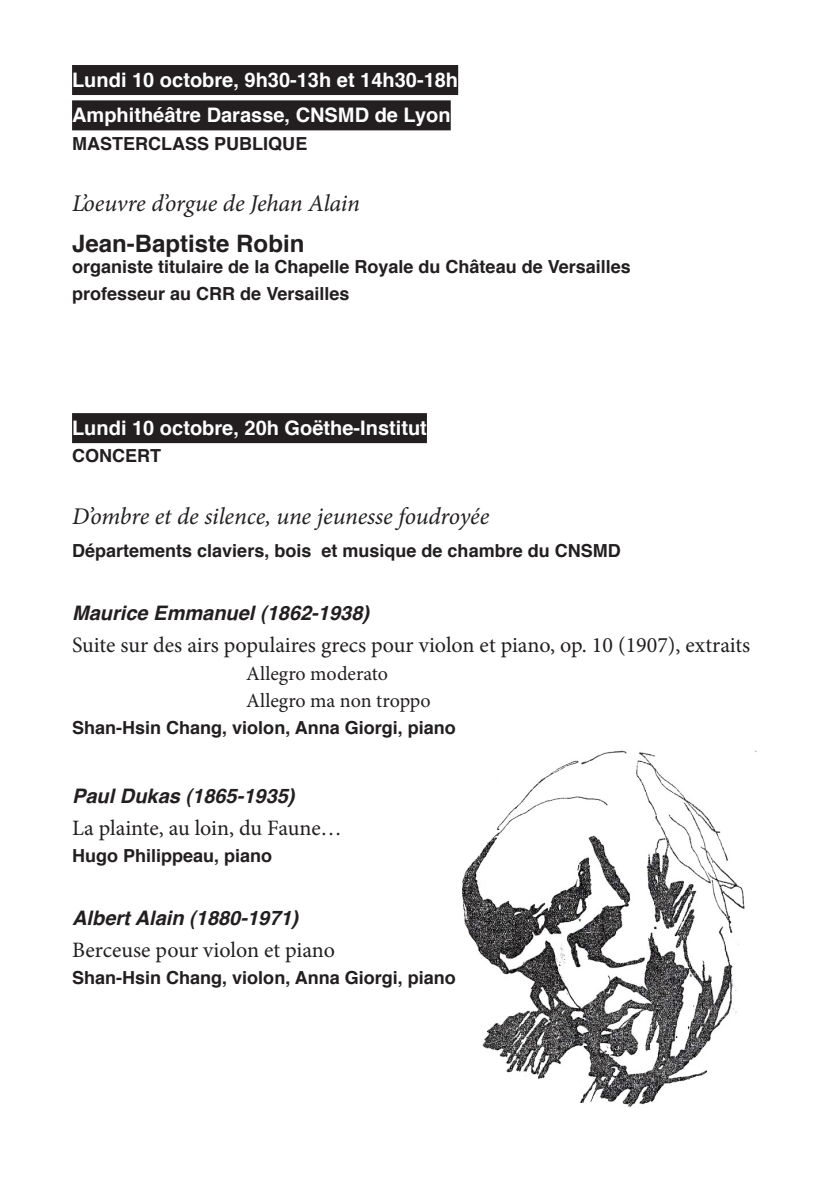
<style>
.page{position:relative;width:840px;height:1191px;background:#fff}
.page>*{position:absolute;margin:0;border:0;box-sizing:border-box;transform-origin:0 0}
.Titre_concert{font:italic 24px "Minion Pro";letter-spacing:-.005em;color:#231f20}
.Intervenant{font:700 24px "Helvetica";color:#231f20}
.Oeuvres{font:22px "Minion Pro";color:#231f20}
.Horaire_et_lieu{font:700 20px "Helvetica";color:#fff}
.Auteur{font:italic 700 20px "Helvetica";color:#231f20}
.Oeuvres_parties{font:20px "Minion Pro";color:#231f20}
.Intervenant_petit{font:700 18px "Helvetica";color:#231f20}
</style>
<div class="page">
<div style="left:72px;top:65px;width:386px;height:30px;background:#231f20"></div>
<div style="left:72px;top:100px;width:378px;height:30px;background:#231f20"></div>
<div style="left:72px;top:413px;width:354px;height:30px;background:#231f20"></div>
<img style="left:462px;top:750px;width:295px;height:357px">
<p class="Horaire_et_lieu" style="left:72px;top:64px;width:387px">Lundi 10 octobre, 9h30-13h et 14h30-18h</p>
<p class="Horaire_et_lieu" style="left:72px;top:99px;width:380px">Amphithéâtre Darasse, CNSMD de Lyon</p>
<p class="Intervenant_petit" style="left:72px;top:129px;width:237px">MASTERCLASS PUBLIQUE</p>
<p class="Titre_concert" style="left:72px;top:187px;width:289px">L’oeuvre d’orgue de Jehan Alain</p>
<p class="Intervenant" style="left:72px;top:224px;width:234px">Jean-Baptiste Robin</p>
<p class="Intervenant_petit" style="left:72px;top:252px;width:560px">organiste titulaire de la Chapelle Royale du Château de Versailles</p>
<p class="Intervenant_petit" style="left:72px;top:279px;width:279px">professeur au CRR de Versailles</p>
<p class="Horaire_et_lieu" style="left:72px;top:412px;width:356px">Lundi 10 octobre, 20h Goëthe-Institut</p>
<p class="Intervenant_petit" style="left:72px;top:441px;width:90px">CONCERT</p>
<p class="Titre_concert" style="left:72px;top:500px;width:418px">D’ombre et de silence, une jeunesse foudroyée</p>
<p class="Intervenant_petit" style="left:72px;top:536px;width:550px">Départements claviers, bois et musique de chambre du CNSMD</p>
<p class="Auteur" style="left:72px;top:596px;width:298px">Maurice Emmanuel (1862-1938)</p>
<p class="Oeuvres" style="left:72px;top:630px;width:679px">Suite sur des airs populaires grecs pour violon et piano, op. 10 (1907), extraits</p>
<p class="Oeuvres_parties" style="left:246px;top:659px;width:143px">Allegro moderato</p>
<p class="Oeuvres_parties" style="left:246px;top:687px;width:186px">Allegro ma non troppo</p>
<p class="Intervenant_petit" style="left:72px;top:713px;width:385px">Shan-Hsin Chang, violon, Anna Giorgi, piano</p>
<p class="Auteur" style="left:72px;top:779px;width:224px">Paul Dukas (1865-1935)</p>
<p class="Oeuvres" style="left:72px;top:813px;width:271px">La plainte, au loin, du Faune…</p>
<p class="Intervenant_petit" style="left:72px;top:841px;width:202px">Hugo Philippeau, piano</p>
<p class="Auteur" style="left:72px;top:901px;width:227px">Albert Alain (1880-1971)</p>
<p class="Oeuvres" style="left:72px;top:935px;width:264px">Berceuse pour violon et piano</p>
<p class="Intervenant_petit" style="left:72px;top:963px;width:385px">Shan-Hsin Chang, violon, Anna Giorgi, piano</p>
</div>
